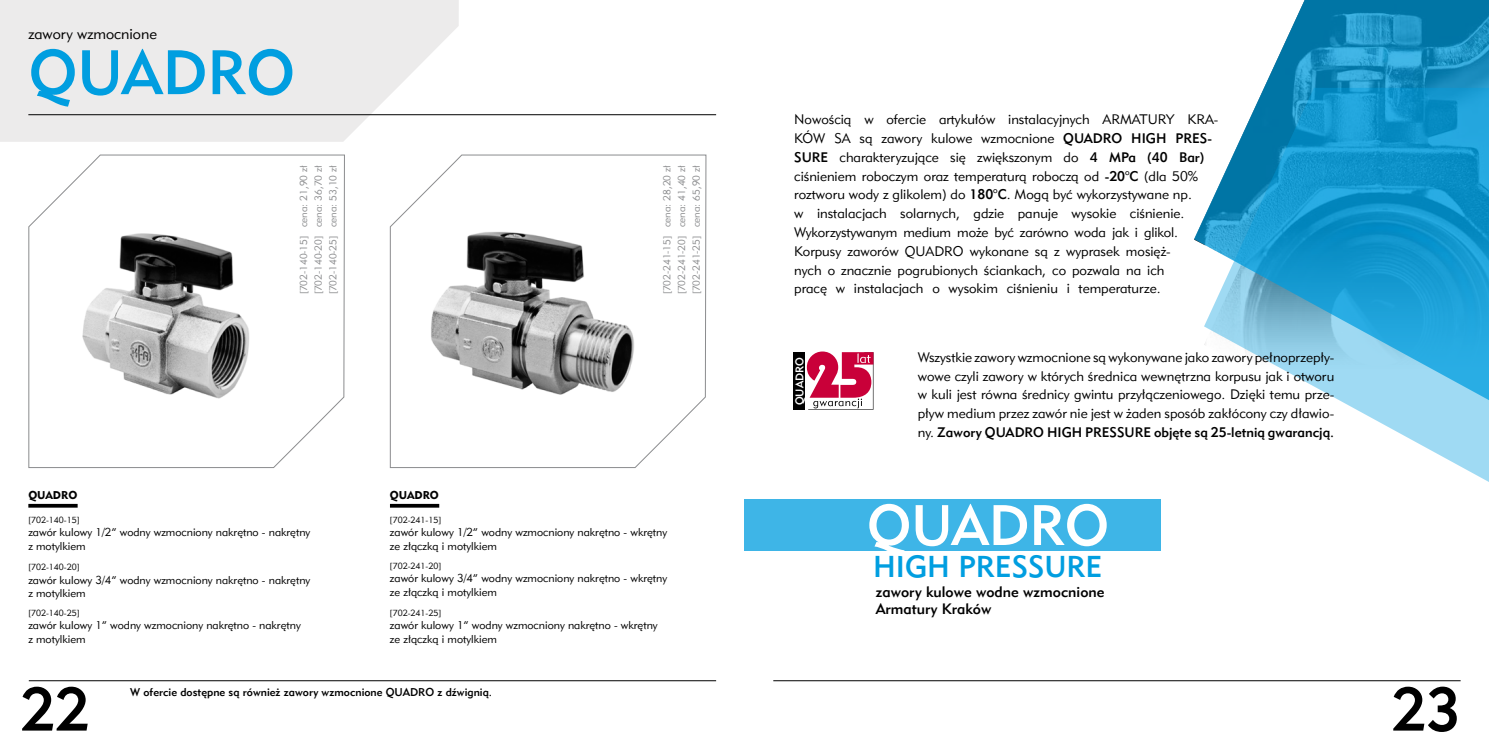
<style>
.page{position:relative;width:1489px;height:745px;background:#fff}
.page>*{position:absolute;margin:0;border:0;box-sizing:border-box;transform-origin:0 0}
.t1{font:61.88px "Geometric 415 Md EU";color:#009ee0}
.t2{font:60px "Geometric 415 Md EU";color:#000}
.t3{font:56.25px "Geometric 415 Md EU";color:#fff}
.t4{font:30px "Geometric 415 Md EU";color:#009ee0}
.t5{font:15px/16.2px "Geometric 415 Md EU";color:#000}
.t6{font:15px "Geometric 415 Lt EU";color:#000}
.t7{font:13.75px/18.8px "Geometric 415 Lt EU";color:#000}
.t8{font:13.75px "Geometric 415 Md EU";color:#000}
.t9{font:11.25px/13.5px "Geometric 415 Lt EU";color:#000}
.t10{font:11.25px "Geometric 415 Md EU";color:#000}
.t11{font:11.25px "Geometric 415 Blk EU";color:#000}
.t12{font:11.12px "Geometric 415 Md EU";color:#fff}
.t13{font:10px/14.6px "Geometric 415 Lt EU";color:#8b8c8e;text-align:justify}
.t14{font:8.75px "Geometric 415 Lt EU";color:#000}
.s1{font-family:"Geometric 415 Md EU"}
.s2{font-family:"Geometric 415 Lt EU"}
</style>
<div class="page">
<hr style="left:773px;top:680px;width:687px;height:1px;background:#000">
<hr style="left:29px;top:680px;width:687px;height:1px;background:#000">
<svg style="left:0;top:0;width:459px;height:142px;background:#edecec"></svg>
<svg style="left:28px;top:154px;width:317px;height:314px"></svg>
<svg style="left:389px;top:154px;width:318px;height:314px"></svg>
<svg style="left:28px;top:503px;width:50px;height:4px"></svg>
<svg style="left:390px;top:503px;width:49px;height:4px"></svg>
<img style="left:62px;top:222px;width:199px;height:183px">
<img style="left:419px;top:222px;width:229px;height:183px">
<svg style="left:1194px;top:0;width:294px;height:245px"></svg>
<svg style="left:1203px;top:88px;width:285px;height:394px"></svg>
<div style="left:744px;top:499px;width:416px;height:51px;background:#3eb5e7"></div>
<svg style="left:800px;top:352px;width:74px;height:58px"></svg>
<div style="left:793px;top:352px;width:12px;height:57px;background:#000"></div>
<svg style="left:806px;top:351px;width:67px;height:58px"></svg>
<hr style="left:28px;top:114px;width:688px;height:1px;background:#000">
<p class="t6" style="left:28px;top:25px;width:130px">zawory wzmocnione</p>
<h1 class="t1" style="left:29px;top:34px;width:267px">QUADRO</h1>
<p class="t13" style="left:296px;top:294px;width:130px;rotate:-90deg">[702-140-15] cena: 21,90 zł [702-140-20] cena: 36,70 zł [702-140-25] cena: 53,10 zł</p>
<p class="t13" style="left:659px;top:294px;width:130px;rotate:-90deg">[702-241-15] cena: 28,20 zł [702-241-20] cena: 41,40 zł [702-241-25] cena: 65,90 zł</p>
<p class="t11" style="left:28px;top:487px;width:50px">QUADRO</p>
<p class="t14" style="left:28px;top:514px;width:53px">[702-140-15]</p>
<p class="t9" style="left:28px;top:525px;width:283px">zawór kulowy 1/2” wodny wzmocniony nakrętno - nakrętny z motylkiem</p>
<p class="t14" style="left:28px;top:561px;width:53px">[702-140-20]</p>
<p class="t9" style="left:28px;top:572px;width:283px">zawór kulowy 3/4” wodny wzmocniony nakrętno - nakrętny z motylkiem</p>
<p class="t14" style="left:28px;top:606px;width:53px">[702-140-25]</p>
<p class="t9" style="left:28px;top:617px;width:274px">zawór kulowy 1” wodny wzmocniony nakrętno - nakrętny z motylkiem</p>
<p class="t11" style="left:390px;top:487px;width:50px">QUADRO</p>
<p class="t14" style="left:390px;top:514px;width:53px">[702-241-15]</p>
<p class="t9" style="left:390px;top:525px;width:279px">zawór kulowy 1/2” wodny wzmocniony nakrętno - wkrętny ze złączką i motylkiem</p>
<p class="t14" style="left:390px;top:560px;width:53px">[702-241-20]</p>
<p class="t9" style="left:390px;top:571px;width:279px">zawór kulowy 3/4” wodny wzmocniony nakrętno - wkrętny ze złączką i motylkiem</p>
<p class="t14" style="left:390px;top:606px;width:53px">[702-241-25]</p>
<p class="t9" style="left:390px;top:617px;width:269px">zawór kulowy 1” wodny wzmocniony nakrętno - wkrętny ze złączką i motylkiem</p>
<p class="t7" style="left:794px;top:110px;width:425px">Nowością w ofercie artykułów instalacyjnych ARMATURY KRA-<br>KÓW SA są zawory kulowe wzmocnione <span class="s1">QUADRO H IGH</span></p>
<p class="t8" style="left:1175px;top:130px;width:38px">PRES-</p>
<p class="t7" style="left:794px;top:147px;width:411px"><span class="s1">SURE</span> charakteryzujące się zwiększonym do <span class="s1">4 MPa (40 Bar) </span>ciśnieniem roboczym oraz temperaturą roboczą od <span class="s1">-20°C</span> (dla 50% roztworu wody z glikolem) do <span class="s1">180°C</span>. Mogą być wykorzystywane np. w instalacjach solarnych, gdzie panuje wysokie ciśnienie.<br>Wykorzystywanym medium może być zarówno woda jak i glikol.<br>Korpusy zaworów QUADRO wykonane są z wyprasek mosięż-<br>nych o znacznie pogrubionych ściankach, co pozwala na ich<br>pracę w instalacjach o wysokim ciśnieniu i temperaturze.</p>
<p class="t12" style="left:792px;top:405px;width:49px;rotate:-90deg">QUADRO</p>
<p class="t7" style="left:917px;top:347px;width:418px;text-align:justify">Wszystkie zawory wzmocnione są wykonywane jako zawory pełnoprzepły&shy;wowe czyli zawory w których średnica wewnętrzna korpusu jak i otworu w kuli jest równa średnicy gwintu przyłączeniowego. Dzięki temu prze&shy;pływ medium przez zawór nie jest w żaden sposób zakłócony czy dławio-</p>
<p class="t8" style="left:917px;top:423px;width:418px"><span class="s2">ny.</span> Zawory QUADRO HIGH PRESSURE objęte są 25-letnią gwarancją.</p>
<h3 class="t3" style="left:867px;top:490px;width:243px">QUADRO</h3>
<h3 class="t4" style="left:873px;top:547px;width:231px">high pressure</h3>
<p class="t5" style="left:875px;top:583px;width:230px">zawory kulowe wodne wzmocnione<br>Armatury Kraków</p>
<h2 class="t2" style="left:21px;top:672px;width:70px">22</h2>
<h2 class="t2" style="left:1391px;top:672px;width:70px">23</h2>
<p class="t10" style="left:130px;top:684px;width:363px">W ofercie dostępne są również zawory wzmocnione QUADRO z dźwignią.</p>
</div>
